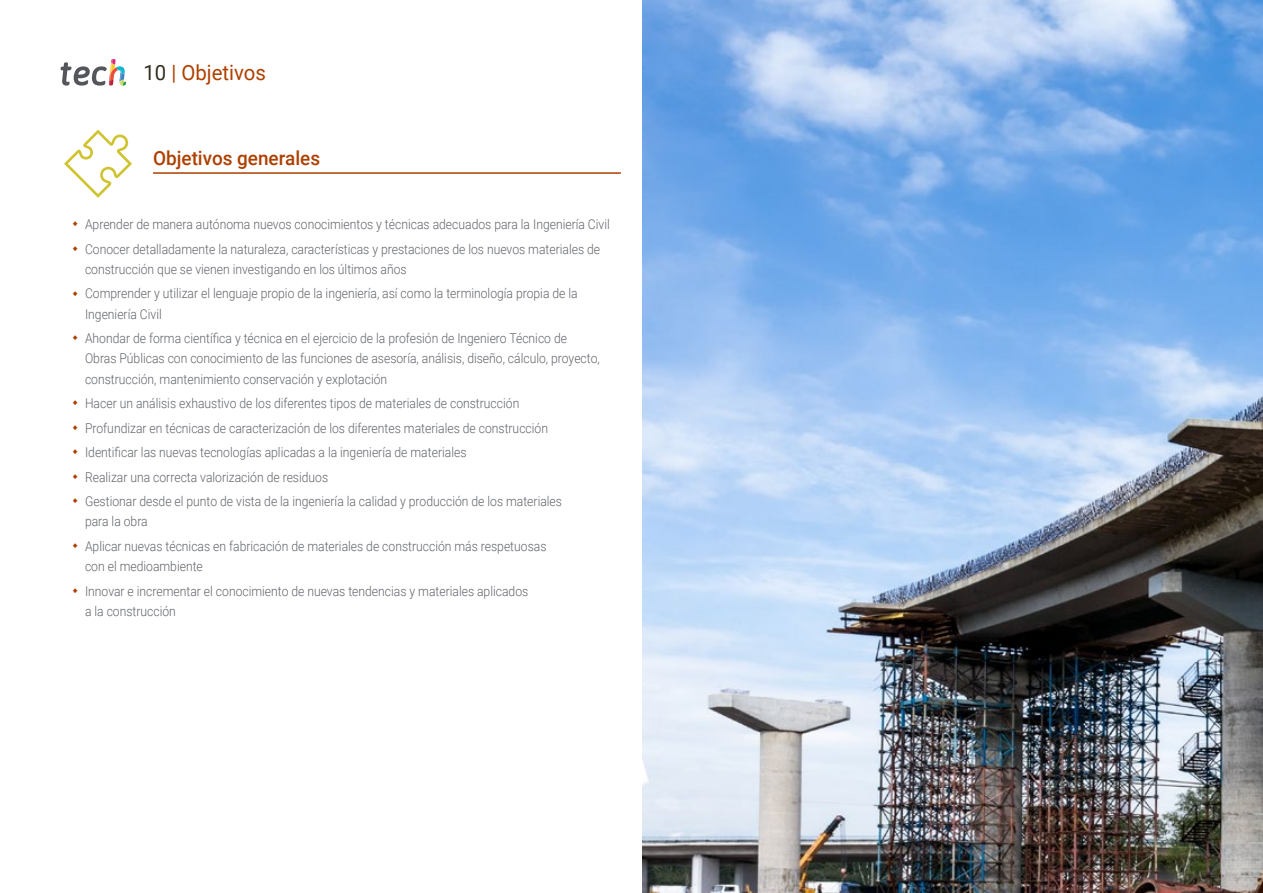
<style>
.page{position:relative;width:1263px;height:893px;background:#fff}
.page>*{position:absolute;margin:0;border:0;box-sizing:border-box;transform-origin:0 0}
.t1{font:21px "Roboto";color:#ae4000}
.t2{font:500 19.5px "Roboto";color:#ae4000}
.t3{font:300 13.5px/24.5px "Roboto";color:#61646a;scale:.9 1}
.s1{color:#312e20}
</style>
<div class="page">
<hr style="left:153px;top:173px;width:468px;height:1px;background:#ae4000">
<svg style="left:64px;top:130px;width:68px;height:68px"></svg>
<svg style="left:61px;top:59px;width:65px;height:27px"></svg>
<img style="left:642px;top:0;width:621px;height:893px">
<h1 class="t1" style="left:144px;top:57px;width:124px"><span class="s1">10</span> | Objetivos</h1>
<h2 class="t2" style="left:153px;top:144px;width:169px">Objetivos generales</h2>
<p class="t3" style="left:85px;top:211px;width:585px">Aprender de manera autónoma nuevos conocimientos y técnicas adecuados para la Ingeniería Civil<br>Conocer detalladamente la naturaleza, características y prestaciones de los nuevos materiales de</p>
<p class="t3" style="left:85px;top:256px;width:549px">construcción que se vienen investigando en los últimos años<br>Comprender y utilizar el lenguaje propio de la ingeniería, así como la terminología propia de la</p>
<p class="t3" style="left:85px;top:301px;width:537px">Ingeniería Civil<br>Ahondar de forma científica y técnica en el ejercicio de la profesión de Ingeniero Técnico de</p>
<p class="t3" style="left:85px;top:348px;width:573px;line-height:20.2px">Obras Públicas con conocimiento de las funciones de asesoría, análisis, diseño, cálculo, proyecto, construcción, mantenimiento conservación y explotación</p>
<p class="t3" style="left:85px;top:390px;width:531px">Hacer un análisis exhaustivo de los diferentes tipos de materiales de construcción Profundizar en técnicas de caracterización de los diferentes materiales de construcción Identificar las nuevas tecnologías aplicadas a la ingeniería de materiales<br>Realizar una correcta valorización de residuos<br>Gestionar desde el punto de vista de la ingeniería la calidad y producción de los materiales</p>
<p class="t3" style="left:85px;top:509px;width:514px">para la obra<br>Aplicar nuevas técnicas en fabricación de materiales de construcción más respetuosas</p>
<p class="t3" style="left:85px;top:553px;width:494px">con el medioambiente<br>Innovar e incrementar el conocimiento de nuevas tendencias y materiales aplicados</p>
<p class="t3" style="left:85px;top:598px;width:103px">a la construcción</p>
</div>
